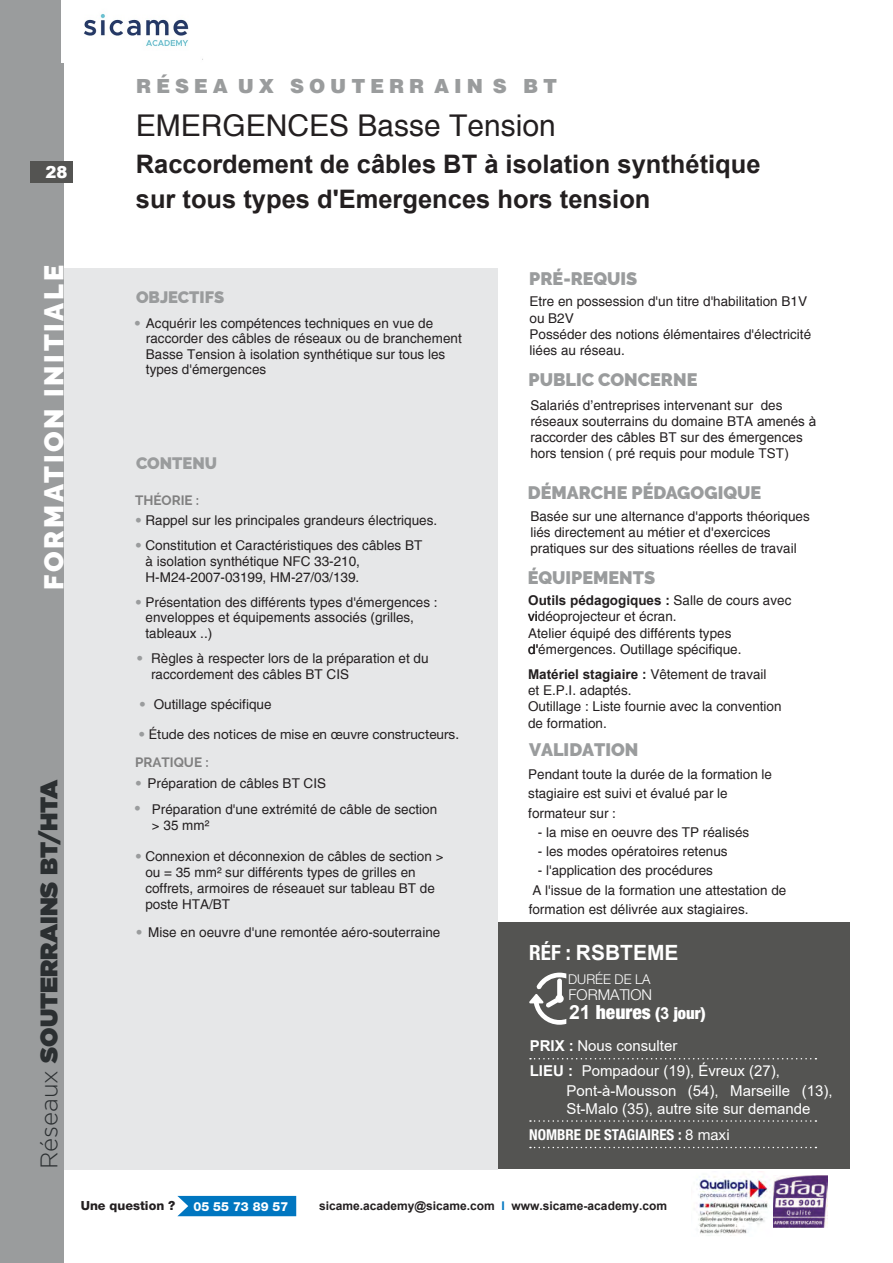
<style>
.page{position:relative;width:893px;height:1263px;background:#fff}
.page>*{position:absolute;margin:0;border:0;box-sizing:border-box;transform-origin:0 0}
.t1{font:30px "Helvetica";color:#231f20}
.t2{font:900 27px "Raleway";letter-spacing:.1em;color:#fff}
.t3{font:700 25.5px/35.2px "Arial";color:#231f20}
.t4{font:900 24px "Gotham";color:#2b2f31}
.t5{font:700 21px "Arial";color:#fff}
.t6{font:900 19.5px "Helvetica";letter-spacing:.25em;color:#9a9c9d}
.t7{font:900 condensed 19.5px "Helvetica Neue LT Std";color:#fff}
.t8{font:900 18px "Raleway";color:#9a9c9d}
.t9{font:900 16.5px "Raleway";color:#9a9c9d}
.t10{font:900 16.5px "Arial";color:#fff}
.t11{font:15px/24.6px "Arial";color:#fff}
.t12{font:700 condensed 15px "Helvetica Neue LT Std";color:#fff}
.t13{font:300 15px "Helvetica Neue LT Std";color:#fff}
.t14{font:13.5px/16.2px "Helvetica";color:#231f20}
.t15{font:13.5px/16.2px "Arial";color:#231f20}
.t16{font:700 13.5px "Arial";color:#231f20}
.t17{font:13.5px "Helvetica Neue LT Std";color:#231f20}
.t18{font:700 13.5px "Raleway";color:#808080}
.t19{font:300 13.5px "Helvetica Neue LT Std";color:#fff}
.t20{font:800 12.6px "Helvetica Neue LT Std";color:#231f20}
.t21{font:800 12.6px "Helvetica Neue LT Std";color:#fff}
.t22{font:700 12px "Arial";color:#231f20}
.s1{font-weight:300}
.s2{font-family:"Helvetica Neue LT Std";color:#9a9c9d}
.s3{color:#9a9c9d}
.s4{font-family:"Arial"}
.s5{font-family:"Helvetica";font-weight:400}
.s6{font-family:"Helvetica Neue LT Std";font-stretch:condensed}
.s7{font-family:"Arial";font-weight:700;font-stretch:normal}
.s8{font-size:16.5px}
.s9{font-family:"Arial";font-weight:700;font-stretch:normal;font-size:16.5px}
.s10{font-weight:700}
.s11{font-weight:400;font-stretch:normal}
.s12{color:#0076c0}
</style>
<div class="page">
<div style="left:0;top:0;width:64px;height:1263px;background:#9a9c9d"></div>
<div style="left:30px;top:162px;width:42px;height:21px;background:#545452"></div>
<div style="left:177px;top:1196px;width:119px;height:20px;background:#0076c0"></div>
<div style="left:484px;top:923px;width:366px;height:246px;background:#545452"></div>
<div style="left:64px;top:268px;width:433px;height:901px;background:#e6e7e8"></div>
<svg style="left:530px;top:1058px;width:286px;height:1px"></svg>
<svg style="left:530px;top:1120px;width:286px;height:2px"></svg>
<svg style="left:530px;top:1147px;width:286px;height:1px"></svg>
<svg style="left:529px;top:973px;width:37px;height:52px"></svg>
<img style="left:773px;top:1176px;width:54px;height:51px">
<img style="left:698px;top:1176px;width:73px;height:60px">
<img style="left:62px;top:0;width:141px;height:62px">
<p class="t10" style="left:45px;top:160px;width:24px">28</p>
<h3 class="t6" style="left:136px;top:73px;width:423px">RÉSEA UX SOUTERR AIN S BT</h3>
<h1 class="t1" style="left:136px;top:108px;width:421px">EMERGENCES Basse Tension</h1>
<h3 class="t3" style="left:136px;top:147px;width:626px">Raccordement de câbles BT à isolation synthétique sur tous types d'Emergences hors tension</h3>
<h2 class="t2" style="left:38px;top:590px;width:326px;rotate:-90deg">FORMATION INITIALE</h2>
<h3 class="t4" style="left:39px;top:1169px;width:391px;rotate:-90deg"><span class="s1">Réseaux</span> SOUTERRAINS BT/HTA</h3>
<p class="t9" style="left:136px;top:287px;width:90px">OBJECTIFS</p>
<p class="t14" style="left:134px;top:315px;width:301px"><span class="s2">•</span> Acquérir les compétences techniques en vue de</p>
<p class="t14" style="left:146px;top:331px;width:317px;line-height:15.6px">raccorder des câbles de réseaux ou de branchement<br>Basse Tension à isolation synthétique sur tous les types d'émergences</p>
<p class="t9" style="left:136px;top:454px;width:83px">CONTENU</p>
<p class="t18" style="left:135px;top:492px;width:66px">THÉORIE :</p>
<p class="t14" style="left:135px;top:513px;width:304px"><span class="s2">•</span> Rappel sur les principales grandeurs électriques.</p>
<p class="t14" style="left:146px;top:538px;width:278px;line-height:15.8px;text-indent:-10px"><span class="s2">•</span> Constitution et Caractéristiques des câbles BT à isolation synthétique NFC 33-210,<br>H-M24-2007-03199, HM-27/03/139.</p>
<p class="t14" style="left:146px;top:595px;width:294px;line-height:15.5px;text-indent:-10px"><span class="s2">•</span> Présentation des différents types d'émergences : enveloppes et équipements associés (grilles, tableaux ..)</p>
<p class="t14" style="left:151px;top:651px;width:279px;text-indent:-14px"><span class="s2">•</span> Règles à respecter lors de la préparation et du raccordement des câbles BT CIS</p>
<p class="t14" style="left:139px;top:697px;width:134px"><span class="s2">•</span> Outillage spécifique</p>
<p class="t17" style="left:138px;top:729px;width:322px"><span class="s3">•</span> Étude des notices de mise en œuvre constructeurs.</p>
<p class="t18" style="left:135px;top:754px;width:75px">PRATIQUE :</p>
<p class="t14" style="left:135px;top:775px;width:193px"><span class="s2">•</span> Préparation de câbles BT CIS</p>
<p class="t14" style="left:152px;top:801px;width:287px;text-indent:-18px"><span class="s2">•</span> Préparation d'une extrémité de câble de section &gt; 35 mm²</p>
<p class="t14" style="left:145px;top:848px;width:300px;text-indent:-10px"><span class="s2">•</span> Connexion et déconnexion de câbles de section &gt; ou = 35 mm² sur différents types de grilles en coffrets, armoires de réseauet sur tableau BT de poste HTA/BT</p>
<p class="t14" style="left:136px;top:924px;width:306px"><span class="s2">•</span> Mise en oeuvre d'une remontée aéro-souterraine</p>
<h3 class="t8" style="left:529px;top:268px;width:110px">PRÉ-REQUIS</h3>
<p class="t14" style="left:529px;top:294px;width:283px">Etre en possession d'un titre d'habilitation B1V ou B2V<br>Posséder des notions élémentaires d'électricité liées au réseau.</p>
<h3 class="t8" style="left:528px;top:369px;width:170px">PUBLIC CONCERNE</h3>
<p class="t14" style="left:530px;top:397px;width:287px">Salariés d’entreprises intervenant sur des réseaux souterrains du domaine BTA <span class="s4">amenés à</span></p>
<p class="t15" style="left:530px;top:429px;width:274px">raccorder des câbles BT sur des émergences hors tension ( pré requis pour module TST)</p>
<h3 class="t8" style="left:528px;top:482px;width:235px">DÉMARCHE PÉDAGOGIQUE</h3>
<p class="t14" style="left:530px;top:509px;width:281px">Basée sur une alternance d'apports théoriques liés directement au métier et d'exercices pratiques sur des situations réelles de travail</p>
<h3 class="t8" style="left:528px;top:567px;width:129px">ÉQUIPEMENTS</h3>
<p class="t16" style="left:528px;top:591px;width:265px">Outils pédagogiques : <span class="s5">Salle de cours avec</span></p>
<p class="t14" style="left:528px;top:609px;width:215px">vidéoprojecteur et écran.<br>Atelier équipé des différents types d'émergences. Outillage spécifique.</p>
<p class="t16" style="left:528px;top:665px;width:240px">Matériel stagiaire : <span class="s5">Vêtement de travail</span></p>
<p class="t14" style="left:528px;top:683px;width:255px">et E.P.I. adaptés.<br>Outillage : Liste fournie avec la convention de formation.</p>
<h3 class="t8" style="left:529px;top:739px;width:111px">VALIDATION</h3>
<p class="t14" style="left:528px;top:765px;width:245px;line-height:19.4px">Pendant toute la durée de la formation le stagiaire est suivi et évalué par le formateur sur :</p>
<p class="t14" style="left:538px;top:824px;width:213px">- la mise en oeuvre des TP réalisés</p>
<p class="t14" style="left:538px;top:844px;width:191px">- les modes opératoires retenus</p>
<p class="t14" style="left:529px;top:862px;width:259px;line-height:19.4px;text-indent:9px">- l'application des procédures<br>A l'issue de la formation une attestation de formation est délivrée aux stagiaires.</p>
<h3 class="t5" style="left:529px;top:938px;width:151px"><span class="s6">RÉF :</span> RSBTEME</h3>
<p class="t19" style="left:568px;top:975px;width:84px">DURÉE DE LA</p>
<p class="t13" style="left:569px;top:989px;width:85px">FORMATION</p>
<h3 class="t7" style="left:569px;top:1001px;width:138px"><span class="s7">21</span> heures <span class="s8">(</span><span class="s9">3</span> <span class="s8">jour)</span></h3>
<p class="t11" style="left:530px;top:1034px;width:252px"><span class="s10">PRIX :</span> Nous consulter<br><span class="s10">LIEU :</span> Pompadour (19), Évreux (27),</p>
<p class="t11" style="left:566px;top:1081px;width:268px;line-height:18px">Pont-à-Mousson (54), Marseille (13),<br>St-Malo (35), autre site sur demande</p>
<p class="t12" style="left:529px;top:1129px;width:202px">NOMBRE DE STAGIAIRES : <span class="s11">8 maxi</span></p>
<p class="t20" style="left:81px;top:1198px;width:96px">Une question ?</p>
<p class="t21" style="left:193px;top:1200px;width:96px">05 55 73 89 57</p>
<p class="t22" style="left:319px;top:1197px;width:349px">sicame.academy@sicame.com <span class="s12">I</span> www.sicame-academy.com</p>
</div>
